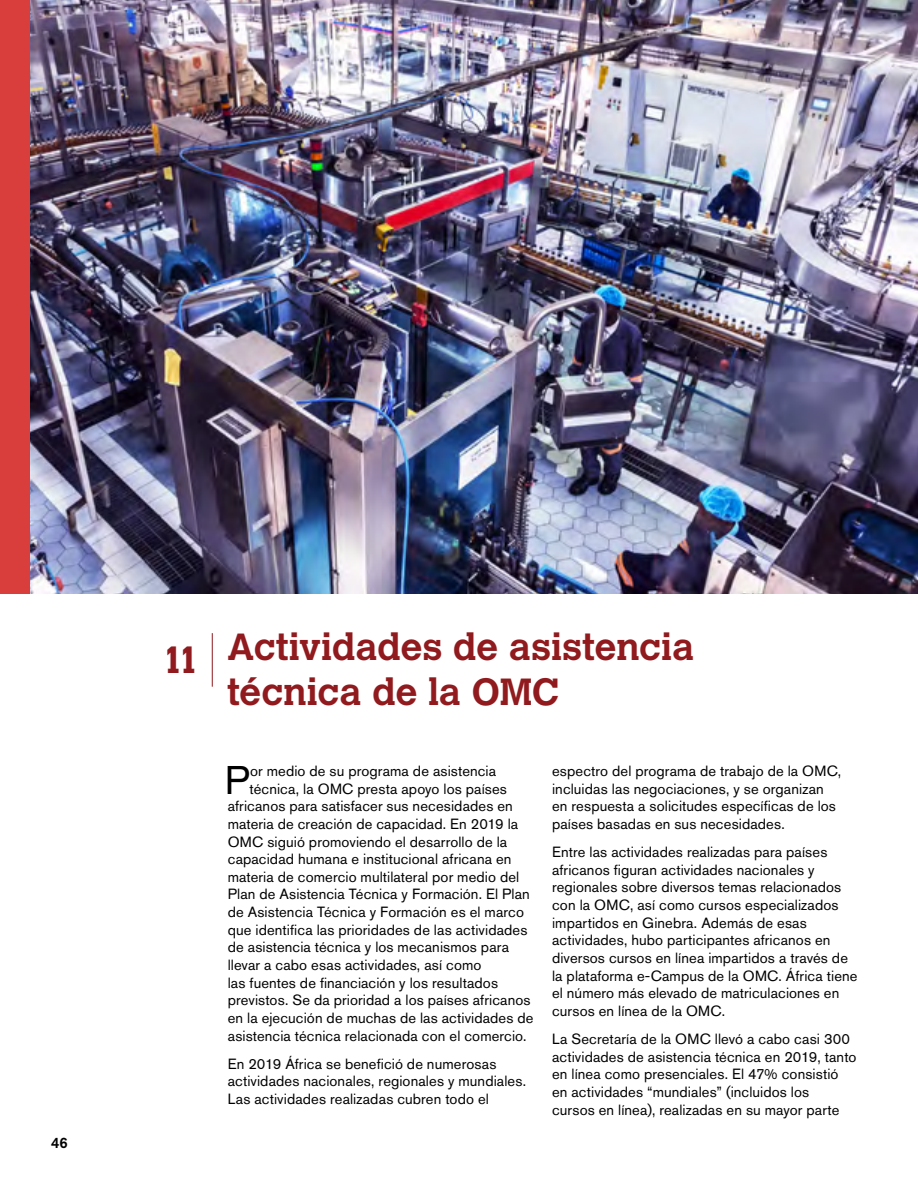
<style>
.page{position:relative;width:918px;height:1188px;background:#fff}
.page>*{position:absolute;margin:0;border:0;box-sizing:border-box;transform-origin:0 0}
.t1{font:39.75px "Akzidenz Grotesk Pro";color:#000}
.t2{font:700 37.5px/45px "Calvert MT Std";letter-spacing:-.005em;color:#901a1d}
.t3{font:500 15px "Akzidenz Grotesk Pro";color:#000}
.t4{font:14.7px/17.7px "Akzidenz Grotesk Pro";letter-spacing:.01em;color:#000}
</style>
<div class="page">
<img style="left:30px;top:0;width:888px;height:594px">
<div style="left:0;top:0;width:30px;height:594px;background:#d93e3c"></div>
<hr style="left:212px;top:633px;width:1px;height:54px;background:#901a1d">
<p class="t3" style="left:51px;top:1133px;width:19px">46</p>
<h2 class="t2" style="left:227px;top:623px;width:469px;text-indent:-66px">11 Actividades de asistencia técnica de la OMC</h2>
<h1 class="t1" style="left:225px;top:754px;width:26px">P</h1>
<p class="t4" style="left:250px;top:762px;width:248px">or medio de su programa de asistencia</p>
<p class="t4" style="left:250px;top:780px;width:259px">técnica, la OMC presta apoyo los países</p>
<p class="t4" style="left:228px;top:797px;width:287px">africanos para satisfacer sus necesidades en</p>
<p class="t4" style="left:228px;top:815px;width:292px">materia de creación de capacidad. En 2019 la</p>
<p class="t4" style="left:228px;top:832px;width:281px">OMC siguió promoviendo el desarrollo de la</p>
<p class="t4" style="left:228px;top:850px;width:285px">capacidad humana e institucional africana en</p>
<p class="t4" style="left:228px;top:868px;width:293px">materia de comercio multilateral por medio del</p>
<p class="t4" style="left:228px;top:885px;width:304px">Plan de Asistencia Técnica y Formación. El Plan</p>
<p class="t4" style="left:228px;top:903px;width:298px">de Asistencia Técnica y Formación es el marco</p>
<p class="t4" style="left:228px;top:921px;width:301px">que identifica las prioridades de las actividades</p>
<p class="t4" style="left:228px;top:938px;width:283px">de asistencia técnica y los mecanismos para</p>
<p class="t4" style="left:228px;top:956px;width:255px">llevar a cabo esas actividades, así como</p>
<p class="t4" style="left:228px;top:974px;width:272px">las fuentes de financiación y los resultados</p>
<p class="t4" style="left:228px;top:991px;width:304px">previstos. Se da prioridad a los países africanos</p>
<p class="t4" style="left:228px;top:1009px;width:307px">en la ejecución de muchas de las actividades de</p>
<p class="t4" style="left:228px;top:1027px;width:300px">asistencia técnica relacionada con el comercio.</p>
<p class="t4" style="left:228px;top:1055px;width:300px">En 2019 África se benefició de numerosas actividades nacionales, regionales y mundiales.<br>Las actividades realizadas cubren todo el</p>
<p class="t4" style="left:552px;top:762px;width:291px">espectro del programa de trabajo de la OMC, incluidas las negociaciones, y se organizan en respuesta a solicitudes específicas de los países basadas en sus necesidades.</p>
<p class="t4" style="left:552px;top:843px;width:307px">Entre las actividades realizadas para países africanos figuran actividades nacionales y regionales sobre diversos temas relacionados con la OMC, así como cursos especializados impartidos en Ginebra. Además de esas actividades, hubo participantes africanos en diversos cursos en línea impartidos a través de la plataforma e-Campus de la OMC. África tiene el número más elevado de matriculaciones en cursos en línea de la OMC.</p>
<p class="t4" style="left:552px;top:1030px;width:306px">La Secretaría de la OMC llevó a cabo casi 300 actividades de asistencia técnica en 2019, tanto en línea como presenciales. El 47% consistió en actividades “mundiales” (incluidos los<br>cursos en línea), realizadas en su mayor parte</p>
</div>
